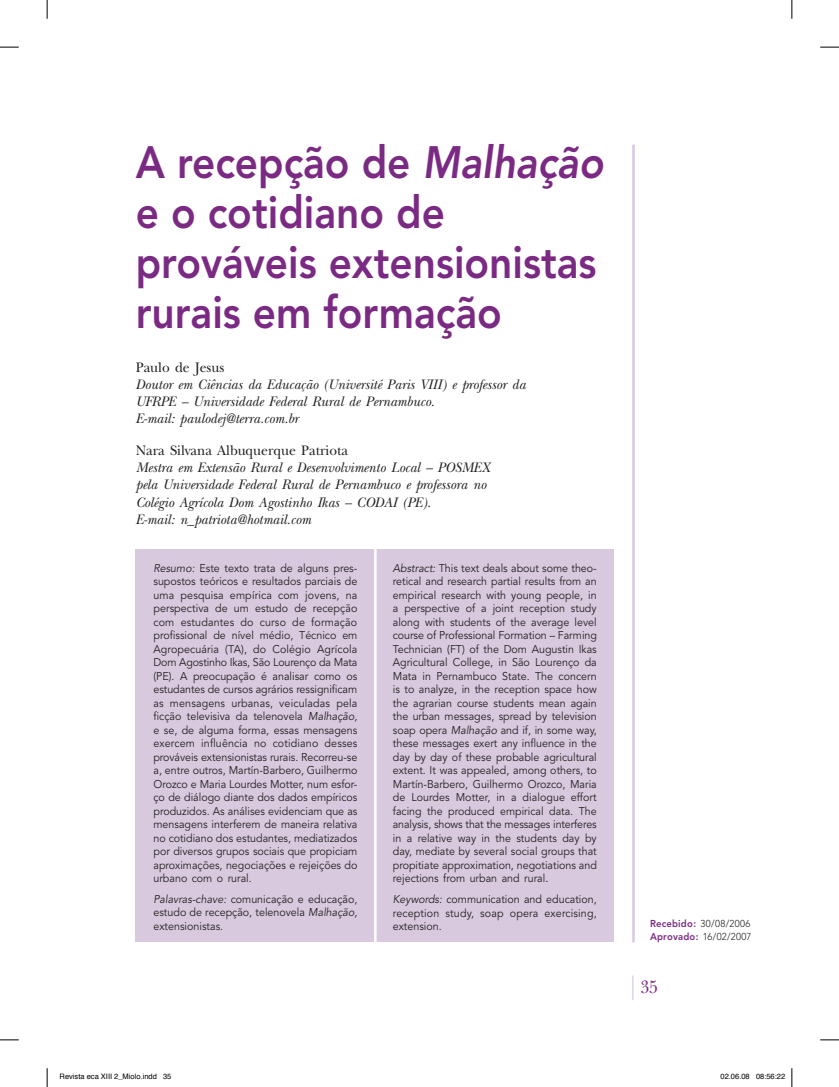
<style>
.page{position:relative;width:839px;height:1087px;background:#fff}
.page>*{position:absolute;margin:0;border:0;box-sizing:border-box;transform-origin:0 0}
.t1{font:800 45px/50px "Avenir";color:#7b2a83;scale:.9 1}
.t2{font:18.75px "New Baskerville";color:#7b2a83;scale:.9 1}
.t3{font:italic 14.38px/17.2px "New Baskerville";color:#231f20;scale:.95 1}
.t4{font:14.38px "New Baskerville";color:#231f20;scale:.95 1}
.t5{font:11.25px/13.5px "Avenir";color:#231f20;text-align:justify;scale:.95 1}
.t6{font:300 10px/13.8px "Avenir";letter-spacing:.03em;color:#231f20;scale:.95 1}
.t7{font:7.5px "Helvetica";color:#000}
.s1{font-style:italic}
.s2{font-style:inherit}
.s3{font-weight:800;color:#7b2a83}
</style>
<div class="page">
<hr style="left:632px;top:145px;width:2px;height:797px;background:#d8c9de">
<svg style="left:632px;top:975px;width:1px;height:25px"></svg>
<div style="left:136px;top:549px;width:477px;height:392px;background:#d8c9de"></div>
<hr style="left:374px;top:540px;width:2px;height:405px;background:#fff">
<svg style="left:0;top:46px;width:19px;height:2px"></svg>
<svg style="left:820px;top:46px;width:18px;height:2px"></svg>
<svg style="left:0;top:1039px;width:19px;height:1px"></svg>
<svg style="left:820px;top:1039px;width:18px;height:1px"></svg>
<svg style="left:46px;top:0;width:2px;height:19px"></svg>
<svg style="left:46px;top:1068px;width:2px;height:18px"></svg>
<svg style="left:791px;top:0;width:1px;height:19px"></svg>
<svg style="left:791px;top:1068px;width:1px;height:18px"></svg>
<h1 class="t1" style="left:136px;top:138px;width:521px">A recepção de <span class="s1">Malhação </span>e o cotidiano de prováveis extensionistas rurais em formação</h1>
<p class="t4" style="left:136px;top:358px;width:95px">Paulo de Jesus</p>
<p class="t3" style="left:136px;top:375px;width:412px">Doutor em Ciências da Educação (Université Paris VIII) e professor da<br>UFRPE – Universidade Federal Rural de Pernambuco.<br>E-mail: paulodej@terra.com.br</p>
<p class="t4" style="left:136px;top:442px;width:225px">Nara Silvana Albuquerque Patriota</p>
<p class="t3" style="left:136px;top:459px;width:374px">Mestra em Extensão Rural e Desenvolvimento Local – POSMEX pela Universidade Federal Rural de Pernambuco e professora no Colégio Agrícola Dom Agostinho Ikas – CODAI (PE).<br>E-mail: n_patriota@hotmail.com</p>
<p class="t5" style="left:153px;top:561px;width:216px"><span class="s1">Resumo:</span> Este texto trata de alguns pres&shy;supostos teóricos e resultados parciais de uma pesquisa empírica com jovens, na perspectiva de um estudo de recepção com estudantes do curso de formação profissional de nível médio, Técnico em Agropecuária (TA), do Colégio Agrícola Dom Agostinho Ikas, São Lourenço da Mata (PE). A preocupação é analisar como os estudantes de cursos agrários ressignificam as mensagens urbanas, veiculadas pela ficção televisiva da telenovela <span class="s1">Malhação, </span>e se, de alguma forma, essas mensagens exercem influência no cotidiano desses prováveis extensionistas rurais. Recorreu-se a, entre outros, Martín-Barbero, Guilhermo Orozco e Maria Lourdes Motter, num esfor&shy;ço de diálogo diante dos dados empíricos produzidos. As análises evidenciam que as mensagens interferem de maneira relativa no cotidiano dos estudantes, mediatizados por diversos grupos sociais que propiciam aproximações, negociações e rejeições do urbano com o rural.</p>
<p class="t5" style="left:153px;top:892px;width:216px"><span class="s1">Palavras-chave:</span> comunicação e educação, estudo de recepção, telenovela <span class="s1">Malhação, </span>extensionistas.</p>
<p class="t5" style="left:393px;top:561px;width:216px"><span class="s1">Abstract:</span> This text deals about some theo&shy;retical and research partial results from an empirical research with young people, in a perspective of a joint reception study along with students of the average level course of Professional Formation – Farming Technician (FT) of the Dom Augustin Ikas Agricultural College, in São Lourenço da Mata in Pernambuco State. The concern is to analyze, in the reception space how the agrarian course students mean again the urban messages, spread by television soap opera <span class="s1">Malhação</span> and if, in some way, these messages exert any influence in the day by day of these probable agricultural extent. It was appealed, among others, to Martín-Barbero, Guilhermo Orozco, Maria de Lourdes Motter, in a dialogue effort facing the produced empirical data. The analysis, shows that the messages interferes in a relative way in the students day by day, mediate by several social groups that propitiate approximation, negotiations and rejections from urban and rural<span class="s2">.</span></p>
<p class="t5" style="left:393px;top:892px;width:216px"><span class="s1">Keywords:</span> communication and education, reception study, soap opera exercising, extension.</p>
<p class="t6" style="left:649px;top:916px;width:108px"><span class="s3">Recebido:</span> 30/08/2006<br><span class="s3">Aprovado:</span> 16/02/2007</p>
<h2 class="t2" style="left:640px;top:975px;width:21px">35</h2>
<p class="t7" style="left:60px;top:1070px;width:113px">Revista eca XIII 2_Miolo.indd 35</p>
<p class="t7" style="left:720px;top:1070px;width:66px">02.06.08 08:56:22</p>
</div>
